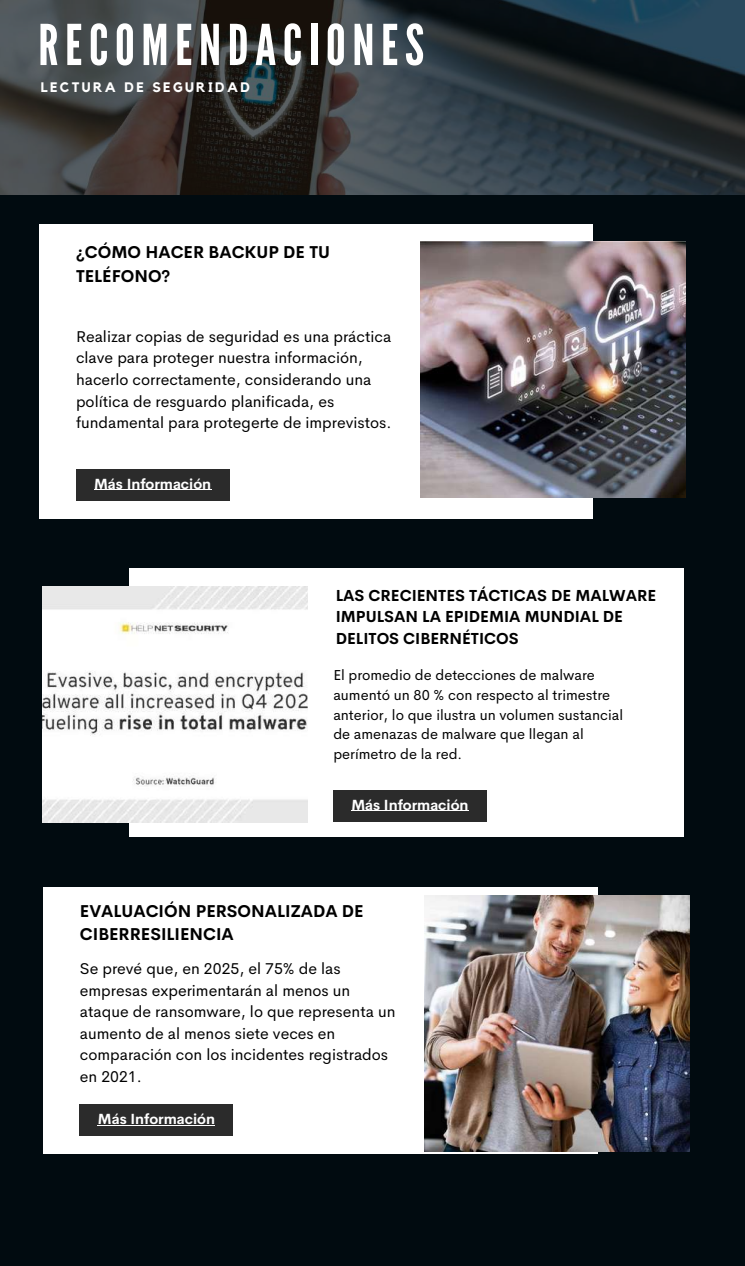
<style>
.page{position:relative;width:745px;height:1266px;background:#fff}
.page>*{position:absolute;margin:0;border:0;box-sizing:border-box;transform-origin:0 0}
.t1{font:56.12px "League Gothic";letter-spacing:.115em;color:#fff}
.t2{font:700 16.88px/23.4px "Cerebri Sans";color:#000}
.t3{font:15.75px/21.5px "Cerebri Sans";color:#000}
.t4{font:700 15.62px/21.6px "Cerebri Sans";color:#000}
.t5{font:14.5px/19.8px "Cerebri Sans";color:#000}
.t6{font:700 14.38px "Cerebri Sans";color:#fff}
.t7{font:700 13.75px "Kollektif";letter-spacing:.175em;color:#fff}
</style>
<div class="page">
<div style="left:0;top:0;width:744px;height:1266px;background:#010b10"></div>
<div style="left:39px;top:224px;width:553px;height:295px;background:#fff"></div>
<img style="left:420px;top:242px;width:265px;height:256px">
<div style="left:76px;top:469px;width:153px;height:31px;background:#2b2b2b"></div>
<hr style="left:94px;top:489px;width:117px;height:1px;background:#fff">
<div style="left:129px;top:568px;width:554px;height:269px;background:#fff"></div>
<img style="left:43px;top:586px;width:264px;height:236px">
<div style="left:333px;top:790px;width:153px;height:31px;background:#2b2b2b"></div>
<hr style="left:351px;top:810px;width:117px;height:1px;background:#fff">
<img style="left:0;top:0;width:744px;height:194px">
<div style="left:43px;top:887px;width:554px;height:267px;background:#fff"></div>
<img style="left:424px;top:895px;width:265px;height:256px">
<div style="left:80px;top:1104px;width:153px;height:31px;background:#2b2b2b"></div>
<hr style="left:98px;top:1125px;width:117px;height:1px;background:#fff">
<h1 class="t1" style="left:38px;top:13px;width:387px">RECOMENDACIONES</h1>
<p class="t7" style="left:41px;top:81px;width:210px">LECTURA DE SEGURIDAD</p>
<p class="t2" style="left:76px;top:240px;width:255px">¿CÓMO HACER BACKUP DE TU<br>TELÉFONO?</p>
<p class="t3" style="left:76px;top:325px;width:317px">Realizar copias de seguridad es una práctica clave para proteger nuestra información, hacerlo correctamente, considerando una política de resguardo planificada, es fundamental para protegerte de imprevistos.</p>
<p class="t6" style="left:94px;top:474px;width:119px">Más Información</p>
<p class="t4" style="left:336px;top:584px;width:322px">LAS CRECIENTES TÁCTICAS DE MALWARE<br>IMPULSAN LA EPIDEMIA MUNDIAL DE<br>DELITOS CIBERNÉTICOS</p>
<p class="t5" style="left:333px;top:665px;width:291px">El promedio de detecciones de malware aumentó un 80 % con respecto al trimestre anterior, lo que ilustra un volumen sustancial de amenazas de malware que llegan al perímetro de la red.</p>
<p class="t6" style="left:351px;top:795px;width:119px">Más Información</p>
<p class="t2" style="left:80px;top:899px;width:285px">EVALUACIÓN PERSONALIZADA DE<br>CIBERRESILIENCIA</p>
<p class="t3" style="left:80px;top:957px;width:317px">Se prevé que, en 2025, el 75% de las empresas experimentarán al menos un ataque de ransomware, lo que representa un aumento de al menos siete veces en comparación con los incidentes registrados en 2021.</p>
<p class="t6" style="left:98px;top:1109px;width:119px">Más Información</p>
</div>
